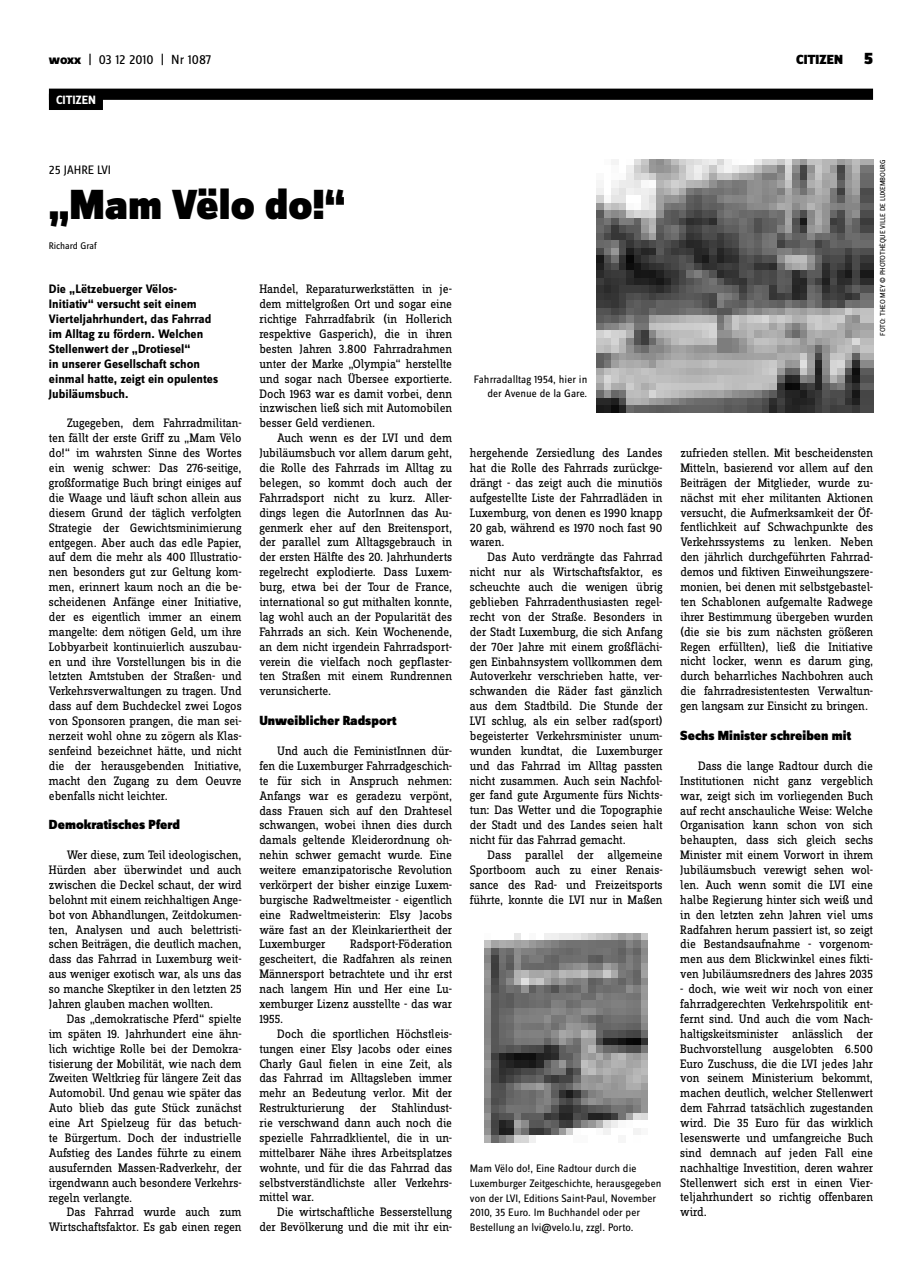
<style>
.page{position:relative;width:922px;height:1276px;background:#fff}
.page>*{position:absolute;margin:0;border:0;box-sizing:border-box;transform-origin:0 0}
.t1{font:900 43.75px "Zine Sans Dis";color:#000}
.t2{font:900 13.75px "Zine Sans Dis";color:#000}
.t3{font:13.75px "Zine Sans Dis";color:#000}
.t4{font:12.75px/14.9px "Zine Slab Dis";letter-spacing:-.01em;color:#000;text-align:justify}
.t5{font:700 12.75px/14.9px "Zine Sans Dis";color:#000}
.t6{font:12.75px "Zine Sans Dis";letter-spacing:-.01em;color:#000}
.t7{font:700 12.5px "Zine Sans Dis";letter-spacing:-.01em;color:#fff}
.t8{font:11.25px/14.9px "Zine Sans Dis";color:#000;text-align:right}
.t9{font:10px "Zine Sans Dis";color:#000}
.t10{font:7.5px "Zine Sans Dis";letter-spacing:-.005em;color:#000}
.s1{font-weight:800}
.s2{font-size:17.5px}
</style>
<div class="page">
<div style="left:49px;top:89px;width:823px;height:11px;background:#000"></div>
<div style="left:49px;top:94px;width:54px;height:16px;background:#000"></div>
<img style="left:596px;top:159px;width:276px;height:253px">
<img style="left:485px;top:933px;width:162px;height:209px">
<p class="t3" style="left:49px;top:53px;width:163px"><span class="s1">woxx</span> | 03 12 2010 | Nr 1087</p>
<p class="t2" style="left:796px;top:53px;width:78px">CITIZEN <span class="s2">5</span></p>
<p class="t7" style="left:56px;top:93px;width:41px">CITIZEN</p>
<p class="t6" style="left:49px;top:163px;width:64px">25 JAHRE LVI</p>
<h1 class="t1" style="left:49px;top:181px;width:298px">„Mam Vëlo do!“</h1>
<p class="t9" style="left:49px;top:240px;width:49px">Richard Graf</p>
<p class="t5" style="left:49px;top:282px;width:171px">Die „Lëtzebuerger Vëlos-<br>Initiativ“ versucht seit einem<br>Vierteljahrhundert, das Fahrrad im Alltag zu fördern. Welchen<br>Stellenwert der „Drotiesel“<br>in unserer Gesellschaft schon einmal hatte, zeigt ein opulentes<br>Jubiläumsbuch.</p>
<p class="t4" style="left:49px;top:416px;width:194px;text-indent:18px">Zugegeben, dem Fahrradmilitan&shy;ten fällt der erste Griff zu „Mam Vëlo do!“ im wahrsten Sinne des Wortes ein wenig schwer: Das 276-seitige, großformatige Buch bringt einiges auf die Waage und läuft schon allein aus diesem Grund der täglich verfolgten Strategie der Gewichtsminimierung entgegen. Aber auch das edle Papier, auf dem die mehr als 400 Illustratio&shy;nen besonders gut zur Geltung kom&shy;men, erinnert kaum noch an die be&shy;scheidenen Anfänge einer Initiative, der es eigentlich immer an einem mangelte: dem nötigen Geld, um ihre Lobbyarbeit kontinuierlich auszubau&shy;en und ihre Vorstellungen bis in die letzten Amtstuben der Straßen- und Verkehrsverwaltungen zu tragen. Und dass auf dem Buchdeckel zwei Logos von Sponsoren prangen, die man sei&shy;nerzeit wohl ohne zu zögern als Klas&shy;senfeind bezeichnet hätte, und nicht die der herausgebenden Initiative, macht den Zugang zu dem Oeuvre ebenfalls nicht leichter.</p>
<p class="t2" style="left:49px;top:817px;width:133px">Demokratisches Pferd</p>
<p class="t4" style="left:49px;top:848px;width:194px;text-indent:18px">Wer diese, zum Teil ideologischen, Hürden aber überwindet und auch zwischen die Deckel schaut, der wird belohnt mit einem reichhaltigen Ange&shy;bot von Abhandlungen, Zeitdokumen&shy;ten, Analysen und auch belettristi&shy;schen Beiträgen, die deutlich machen, dass das Fahrrad in Luxemburg weit&shy;aus weniger exotisch war, als uns das so manche Skeptiker in den letzten 25<br>Jahren glauben machen wollten.</p>
<p class="t4" style="left:49px;top:1012px;width:194px;text-indent:18px">Das „demokratische Pferd“ spielte im späten 19. Jahrhundert eine ähn&shy;lich wichtige Rolle bei der Demokra&shy;tisierung der Mobilität, wie nach dem Zweiten Weltkrieg für längere Zeit das Automobil. Und genau wie später das Auto blieb das gute Stück zunächst eine Art Spielzeug für das betuch&shy;te Bürgertum. Doch der industrielle Aufstieg des Landes führte zu einem ausufernden Massen-Radverkehr, der irgendwann auch besondere Verkehrs&shy;regeln verlangte.</p>
<p class="t4" style="left:49px;top:1205px;width:194px;text-align:right">Das Fahrrad wurde auch zum<br>Wirtschaftsfaktor. Es gab einen regen</p>
<p class="t4" style="left:259px;top:282px;width:194px">Handel, Reparaturwerkstätten in je&shy;dem mittelgroßen Ort und sogar eine richtige Fahrradfabrik (in Hollerich respektive Gasperich), die in ihren besten Jahren 3.800 Fahrradrahmen unter der Marke „Olympia“ herstellte und sogar nach Übersee exportierte.<br>Doch 1963 war es damit vorbei, denn inzwischen ließ sich mit Automobilen besser Geld verdienen.</p>
<p class="t4" style="left:259px;top:431px;width:194px;text-indent:18px">Auch wenn es der LVI und dem Jubiläumsbuch vor allem darum geht, die Rolle des Fahrrads im Alltag zu belegen, so kommt doch auch der Fahrradsport nicht zu kurz. Aller&shy;dings legen die AutorInnen das Au&shy;genmerk eher auf den Breitensport, der parallel zum Alltagsgebrauch in der ersten Hälfte des 20. Jahrhunderts regelrecht explodierte. Dass Luxem&shy;burg, etwa bei der Tour de France, international so gut mithalten konnte, lag wohl auch an der Popularität des Fahrrads an sich. Kein Wochenende, an dem nicht irgendein Fahrradsport&shy;verein die vielfach noch gepflaster&shy;ten Straßen mit einem Rundrennen verunsicherte.</p>
<p class="t2" style="left:259px;top:713px;width:139px">Unweiblicher Radsport</p>
<p class="t4" style="left:259px;top:744px;width:194px;text-indent:18px">Und auch die FeministInnen dür&shy;fen die Luxemburger Fahrradgeschich&shy;te für sich in Anspruch nehmen:<br>Anfangs war es geradezu verpönt, dass Frauen sich auf den Drahtesel schwangen, wobei ihnen dies durch damals geltende Kleiderordnung oh&shy;nehin schwer gemacht wurde. Eine weitere emanzipatorische Revolution verkörpert der bisher einzige Luxem&shy;burgische Radweltmeister - eigentlich eine Radweltmeisterin: Elsy Jacobs wäre fast an der Kleinkariertheit der Luxemburger</p>
<p class="t4" style="left:259px;top:937px;width:194px;text-indent:91px">Radsport-Föderation gescheitert, die Radfahren als reinen Männersport betrachtete und ihr erst nach langem Hin und Her eine Lu&shy;xemburger Lizenz ausstellte - das war 1955.</p>
<p class="t4" style="left:259px;top:1027px;width:194px;text-indent:18px">Doch die sportlichen Höchstleis&shy;tungen einer Elsy Jacobs oder eines Charly Gaul fielen in eine Zeit, als das Fahrrad im Alltagsleben immer mehr an Bedeutung verlor. Mit der Restrukturierung der Stahlindust&shy;rie verschwand dann auch noch die spezielle Fahrradklientel, die in un&shy;mittelbarer Nähe ihres Arbeitsplatzes wohnte, und für die das Fahrrad das selbstverständlichste aller Verkehrs&shy;mittel war.</p>
<p class="t4" style="left:259px;top:1205px;width:194px;text-align:right">Die wirtschaftliche Besserstellung der Bevölkerung und die mit ihr ein-</p>
<p class="t8" style="left:474px;top:372px;width:115px">Fahrradalltag 1954, hier in der Avenue de la Gare.</p>
<p class="t10" style="left:878px;top:335px;width:176px;rotate:-90deg">Foto: Theo Mey © Phototh èque Ville de Luxem bourg</p>
<p class="t4" style="left:469px;top:446px;width:194px">hergehende Zersiedlung des Landes hat die Rolle des Fahrrads zurückge&shy;drängt - das zeigt auch die minutiös aufgestellte Liste der Fahrradläden in Luxemburg, von denen es 1990 knapp 20 gab, während es 1970 noch fast 90 waren.</p>
<p class="t4" style="left:469px;top:550px;width:194px;text-indent:18px">Das Auto verdrängte das Fahrrad nicht nur als Wirtschaftsfaktor, es scheuchte auch die wenigen übrig geblieben Fahrradenthusiasten regel&shy;recht von der Straße. Besonders in der Stadt Luxemburg, die sich Anfang der 70er Jahre mit einem großflächi&shy;gen Einbahnsystem vollkommen dem Autoverkehr verschrieben hatte, ver&shy;schwanden die Räder fast gänzlich aus dem Stadtbild. Die Stunde der LVI schlug, als ein selber rad(sport) begeisterter Verkehrsminister unum&shy;wunden kundtat, die Luxemburger und das Fahrrad im Alltag passten nicht zusammen. Auch sein Nachfol&shy;ger fand gute Argumente fürs Nichts&shy;tun: Das Wetter und die Topographie der Stadt und des Landes seien halt nicht für das Fahrrad gemacht.</p>
<p class="t4" style="left:469px;top:848px;width:194px;text-indent:18px">Dass parallel der allgemeine Sportboom auch zu einer Renais&shy;sance des Rad- und Freizeitsports führte, konnte die LVI nur in Maßen</p>
<p class="t8" style="left:469px;top:1161px;width:193px;text-align:left">Mam Vëlo do!, Eine Radtour durch die Luxemburger Zeitgeschichte, herausgegeben von der LVI, Editions Saint-Paul, November 2010, 35 Euro. Im Buchhandel oder per Bestellung an lvi@velo.lu, zzgl. Porto.</p>
<p class="t4" style="left:680px;top:446px;width:194px">zufrieden stellen. Mit bescheidensten Mitteln, basierend vor allem auf den Beiträgen der Mitglieder, wurde zu&shy;nächst mit eher militanten Aktionen versucht, die Aufmerksamkeit der Öf&shy;fentlichkeit auf Schwachpunkte des Verkehrssystems zu lenken. Neben den jährlich durchgeführten Fahrrad&shy;demos und fiktiven Einweihungszere&shy;monien, bei denen mit selbstgebastel&shy;ten Schablonen aufgemalte Radwege ihrer Bestimmung übergeben wurden (die sie bis zum nächsten größeren Regen erfüllten), ließ die Initiative nicht locker, wenn es darum ging, durch beharrliches Nachbohren auch die fahrradresistentesten Verwaltun&shy;gen langsam zur Einsicht zu bringen.</p>
<p class="t2" style="left:680px;top:728px;width:172px">Sechs Minister schreiben mit</p>
<p class="t4" style="left:680px;top:759px;width:194px;text-indent:18px">Dass die lange Radtour durch die Institutionen nicht ganz vergeblich war, zeigt sich im vorliegenden Buch auf recht anschauliche Weise: Welche Organisation kann schon von sich behaupten, dass sich gleich sechs Minister mit einem Vorwort in ihrem Jubiläumsbuch verewigt sehen wol&shy;len. Auch wenn somit die LVI eine halbe Regierung hinter sich weiß und in den letzten zehn Jahren viel ums Radfahren herum passiert ist, so zeigt die Bestandsaufnahme - vorgenom&shy;men aus dem Blickwinkel eines fikti&shy;ven Jubiläumsredners des Jahres 2035</p>
<p class="t4" style="left:680px;top:982px;width:194px">- doch, wie weit wir noch von einer fahrradgerechten Verkehrspolitik ent&shy;fernt sind. Und auch die vom Nach&shy;haltigskeitsminister anlässlich der Buchvorstellung ausgelobten 6.500<br>Euro Zuschuss, die die LVI jedes Jahr von seinem Ministerium bekommt, machen deutlich, welcher Stellenwert dem Fahrrad tatsächlich zugestanden wird. Die 35 Euro für das wirklich lesenswerte und umfangreiche Buch sind demnach auf jeden Fall eine nachhaltige Investition, deren wahrer Stellenwert sich erst in einen Vier&shy;teljahrhundert so richtig offenbaren wird.</p>
</div>
